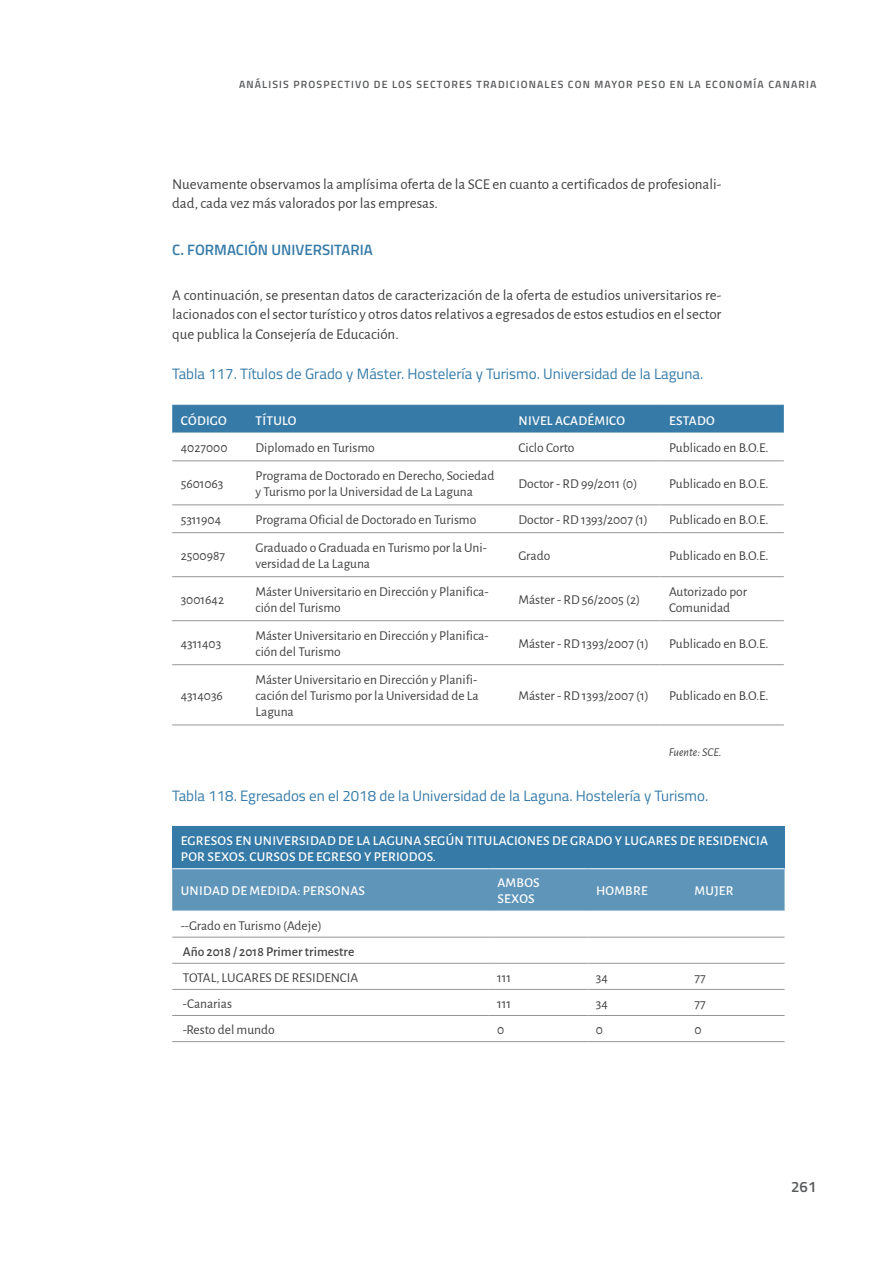
<style>
.page{position:relative;width:893px;height:1263px;background:#fff}
.page>*{position:absolute;margin:0;border:0;box-sizing:border-box;transform-origin:0 0}
.t1{font:15px/19.5px "Alegreya Sans";color:#414042}
.t2{font:15px "Titillium Web";color:#367ba8}
.t3{font:600 15px "Titillium Web";color:#367ba8}
.t4{font:600 15px "Titillium Web";color:#58595b}
.t5{font:13.5px/16.2px "Alegreya Sans";color:#414042}
.t6{font:500 13.5px/16.2px "Alegreya Sans";letter-spacing:.02em;color:#fff}
.t7{font:500 13.5px "Alegreya Sans";color:#414042}
.t8{font:italic 12px "Alegreya Sans";color:#414042}
.t9{font:600 10.5px "Titillium Web";letter-spacing:.11em;color:#58595b}
</style>
<div class="page">
<div style="left:172px;top:406px;width:612px;height:27px;background:#367ba8"></div>
<hr style="left:172px;top:460px;width:75px;height:1px;background:#939598">
<hr style="left:247px;top:460px;width:263px;height:1px;background:#939598">
<hr style="left:510px;top:460px;width:150px;height:1px;background:#939598">
<hr style="left:660px;top:460px;width:124px;height:1px;background:#939598">
<hr style="left:172px;top:504px;width:75px;height:1px;background:#939598">
<hr style="left:247px;top:504px;width:263px;height:1px;background:#939598">
<hr style="left:510px;top:504px;width:150px;height:1px;background:#939598">
<hr style="left:660px;top:504px;width:124px;height:1px;background:#939598">
<hr style="left:172px;top:532px;width:75px;height:1px;background:#939598">
<hr style="left:247px;top:532px;width:263px;height:1px;background:#939598">
<hr style="left:510px;top:532px;width:150px;height:1px;background:#939598">
<hr style="left:660px;top:532px;width:124px;height:1px;background:#939598">
<hr style="left:172px;top:576px;width:75px;height:1px;background:#939598">
<hr style="left:247px;top:576px;width:263px;height:1px;background:#939598">
<hr style="left:510px;top:576px;width:150px;height:1px;background:#939598">
<hr style="left:660px;top:576px;width:124px;height:1px;background:#939598">
<hr style="left:172px;top:620px;width:75px;height:1px;background:#939598">
<hr style="left:247px;top:620px;width:263px;height:1px;background:#939598">
<hr style="left:510px;top:620px;width:150px;height:1px;background:#939598">
<hr style="left:660px;top:620px;width:124px;height:1px;background:#939598">
<hr style="left:172px;top:664px;width:75px;height:1px;background:#939598">
<hr style="left:247px;top:664px;width:263px;height:1px;background:#939598">
<hr style="left:510px;top:664px;width:150px;height:1px;background:#939598">
<hr style="left:660px;top:664px;width:124px;height:1px;background:#939598">
<hr style="left:172px;top:724px;width:75px;height:1px;background:#939598">
<hr style="left:247px;top:724px;width:263px;height:1px;background:#939598">
<hr style="left:510px;top:724px;width:150px;height:1px;background:#939598">
<hr style="left:660px;top:724px;width:124px;height:1px;background:#939598">
<hr style="left:172px;top:405px;width:75px;height:1px;background:#367ba8">
<hr style="left:247px;top:405px;width:263px;height:1px;background:#367ba8">
<hr style="left:510px;top:405px;width:150px;height:1px;background:#367ba8">
<hr style="left:660px;top:405px;width:124px;height:1px;background:#367ba8">
<div style="left:172px;top:826px;width:613px;height:43px;background:#367ba8"></div>
<div style="left:172px;top:869px;width:613px;height:42px;background:#5e95b9"></div>
<hr style="left:172px;top:868px;width:317px;height:1px;background:#fff">
<hr style="left:489px;top:868px;width:98px;height:1px;background:#fff">
<hr style="left:587px;top:868px;width:99px;height:1px;background:#fff">
<hr style="left:686px;top:868px;width:99px;height:1px;background:#fff">
<hr style="left:172px;top:937px;width:317px;height:1px;background:#939598">
<hr style="left:489px;top:937px;width:98px;height:1px;background:#939598">
<hr style="left:587px;top:937px;width:99px;height:1px;background:#939598">
<hr style="left:686px;top:937px;width:99px;height:1px;background:#939598">
<hr style="left:172px;top:963px;width:317px;height:1px;background:#939598">
<hr style="left:489px;top:963px;width:98px;height:1px;background:#939598">
<hr style="left:587px;top:963px;width:99px;height:1px;background:#939598">
<hr style="left:686px;top:963px;width:99px;height:1px;background:#939598">
<hr style="left:172px;top:989px;width:317px;height:1px;background:#939598">
<hr style="left:489px;top:989px;width:98px;height:1px;background:#939598">
<hr style="left:587px;top:989px;width:99px;height:1px;background:#939598">
<hr style="left:686px;top:989px;width:99px;height:1px;background:#939598">
<hr style="left:172px;top:1015px;width:317px;height:1px;background:#939598">
<hr style="left:489px;top:1015px;width:98px;height:1px;background:#939598">
<hr style="left:587px;top:1015px;width:99px;height:1px;background:#939598">
<hr style="left:686px;top:1015px;width:99px;height:1px;background:#939598">
<hr style="left:172px;top:1041px;width:317px;height:1px;background:#939598">
<hr style="left:489px;top:1041px;width:98px;height:1px;background:#939598">
<hr style="left:587px;top:1041px;width:99px;height:1px;background:#939598">
<hr style="left:686px;top:1041px;width:99px;height:1px;background:#939598">
<p class="t9" style="left:239px;top:77px;width:579px">ANÁLISIS PROSPECTIVO DE LOS SECTORES TRADICIONALES CON MAYOR PESO EN LA ECONOMÍA CANARIA</p>
<p class="t1" style="left:172px;top:173px;width:551px">Nuevamente observamos la amplísima oferta de la SCE en cuanto a certificados de profesionali&shy;dad, cada vez más valorados por las empresas.</p>
<p class="t3" style="left:172px;top:238px;width:202px">C. FORMACIÓN UNIVERSITARIA</p>
<p class="t1" style="left:172px;top:284px;width:551px;text-align:justify">A continuación, se presentan datos de caracterización de la oferta de estudios universitarios re&shy;lacionados con el sector turístico y otros datos relativos a egresados de estos estudios en el sector que publica la Consejería de Educación.</p>
<p class="t2" style="left:172px;top:363px;width:533px">Tabla 117. Títulos de Grado y Máster. Hostelería y Turismo. Universidad de la Laguna.</p>
<p class="t6" style="left:181px;top:411px;width:47px">CÓDIGO</p>
<p class="t6" style="left:256px;top:411px;width:42px">TÍTULO</p>
<p class="t6" style="left:519px;top:411px;width:108px">NIVEL ACADÉMICO</p>
<p class="t6" style="left:669px;top:411px;width:47px">ESTADO</p>
<p class="t5" style="left:181px;top:439px;width:48px">4027000</p>
<p class="t5" style="left:255px;top:439px;width:121px">Diplomado en Turismo</p>
<p class="t5" style="left:518px;top:439px;width:58px">Ciclo Corto</p>
<p class="t5" style="left:669px;top:439px;width:101px">Publicado en B.O.E.</p>
<p class="t5" style="left:181px;top:475px;width:44px">5601063</p>
<p class="t5" style="left:255px;top:467px;width:240px">Programa de Doctorado en Derecho, Sociedad y Turismo por la Universidad de La Laguna</p>
<p class="t5" style="left:518px;top:475px;width:121px">Doctor - RD 99/2011 (0)</p>
<p class="t5" style="left:669px;top:475px;width:101px">Publicado en B.O.E.</p>
<p class="t5" style="left:181px;top:511px;width:42px">5311904</p>
<p class="t5" style="left:255px;top:511px;width:222px">Programa Oficial de Doctorado en Turismo</p>
<p class="t5" style="left:518px;top:511px;width:131px">Doctor - RD 1393/2007 (1)</p>
<p class="t5" style="left:669px;top:511px;width:101px">Publicado en B.O.E.</p>
<p class="t5" style="left:181px;top:547px;width:46px">2500987</p>
<p class="t5" style="left:255px;top:539px;width:233px">Graduado o Graduada en Turismo por la Uni&shy;versidad de La Laguna</p>
<p class="t5" style="left:518px;top:547px;width:33px">Grado</p>
<p class="t5" style="left:669px;top:547px;width:101px">Publicado en B.O.E.</p>
<p class="t5" style="left:181px;top:591px;width:45px">3001642</p>
<p class="t5" style="left:255px;top:583px;width:235px">Máster Universitario en Dirección y Planifica&shy;ción del Turismo</p>
<p class="t5" style="left:518px;top:591px;width:123px">Máster - RD 56/2005 (2)</p>
<p class="t5" style="left:669px;top:583px;width:80px">Autorizado por<br>Comunidad</p>
<p class="t5" style="left:181px;top:635px;width:42px">4311403</p>
<p class="t5" style="left:255px;top:627px;width:235px">Máster Universitario en Dirección y Planifica&shy;ción del Turismo</p>
<p class="t5" style="left:518px;top:635px;width:132px">Máster - RD 1393/2007 (1)</p>
<p class="t5" style="left:669px;top:635px;width:101px">Publicado en B.O.E.</p>
<p class="t5" style="left:181px;top:687px;width:44px">4314036</p>
<p class="t5" style="left:255px;top:671px;width:225px;text-align:justify">Máster Universitario en Dirección y Planifi&shy;cación del Turismo por la Universidad de La Laguna</p>
<p class="t5" style="left:518px;top:687px;width:132px">Máster - RD 1393/2007 (1)</p>
<p class="t5" style="left:669px;top:687px;width:101px">Publicado en B.O.E.</p>
<p class="t8" style="left:669px;top:743px;width:55px">Fuente: SCE.</p>
<p class="t2" style="left:172px;top:784px;width:537px">Tabla 118. Egresados en el 2018 de la Universidad de la Laguna. Hostelería y Turismo.</p>
<p class="t6" style="left:181px;top:831px;width:589px">EGRESOS EN UNIVERSIDAD DE LA LAGUNA SEGÚN TITULACIONES DE GRADO Y LUGARES DE RESIDENCIA<br>POR SEXOS. CURSOS DE EGRESO Y PERIODOS.</p>
<p class="t6" style="left:181px;top:882px;width:186px">UNIDAD DE MEDIDA: PERSONAS</p>
<p class="t6" style="left:497px;top:874px;width:44px">AMBOS<br>SEXOS</p>
<p class="t6" style="left:596px;top:882px;width:53px">HOMBRE</p>
<p class="t6" style="left:695px;top:882px;width:40px">MUJER</p>
<p class="t5" style="left:181px;top:916px;width:143px">--Grado en Turismo (Adeje)</p>
<p class="t7" style="left:183px;top:942px;width:173px">Año 2018 / 2018 Primer trimestre</p>
<p class="t5" style="left:183px;top:968px;width:177px">TOTAL, LUGARES DE RESIDENCIA</p>
<p class="t5" style="left:497px;top:968px;width:15px">111</p>
<p class="t5" style="left:596px;top:968px;width:14px">34</p>
<p class="t5" style="left:694px;top:968px;width:13px">77</p>
<p class="t5" style="left:183px;top:995px;width:51px">-Canarias</p>
<p class="t5" style="left:497px;top:995px;width:15px">111</p>
<p class="t5" style="left:596px;top:995px;width:14px">34</p>
<p class="t5" style="left:694px;top:995px;width:13px">77</p>
<p class="t5" style="left:183px;top:1021px;width:93px">-Resto del mundo</p>
<p class="t5" style="left:497px;top:1021px;width:9px">0</p>
<p class="t5" style="left:596px;top:1021px;width:9px">0</p>
<p class="t5" style="left:694px;top:1021px;width:9px">0</p>
<p class="t4" style="left:791px;top:1175px;width:27px">261</p>
</div>
